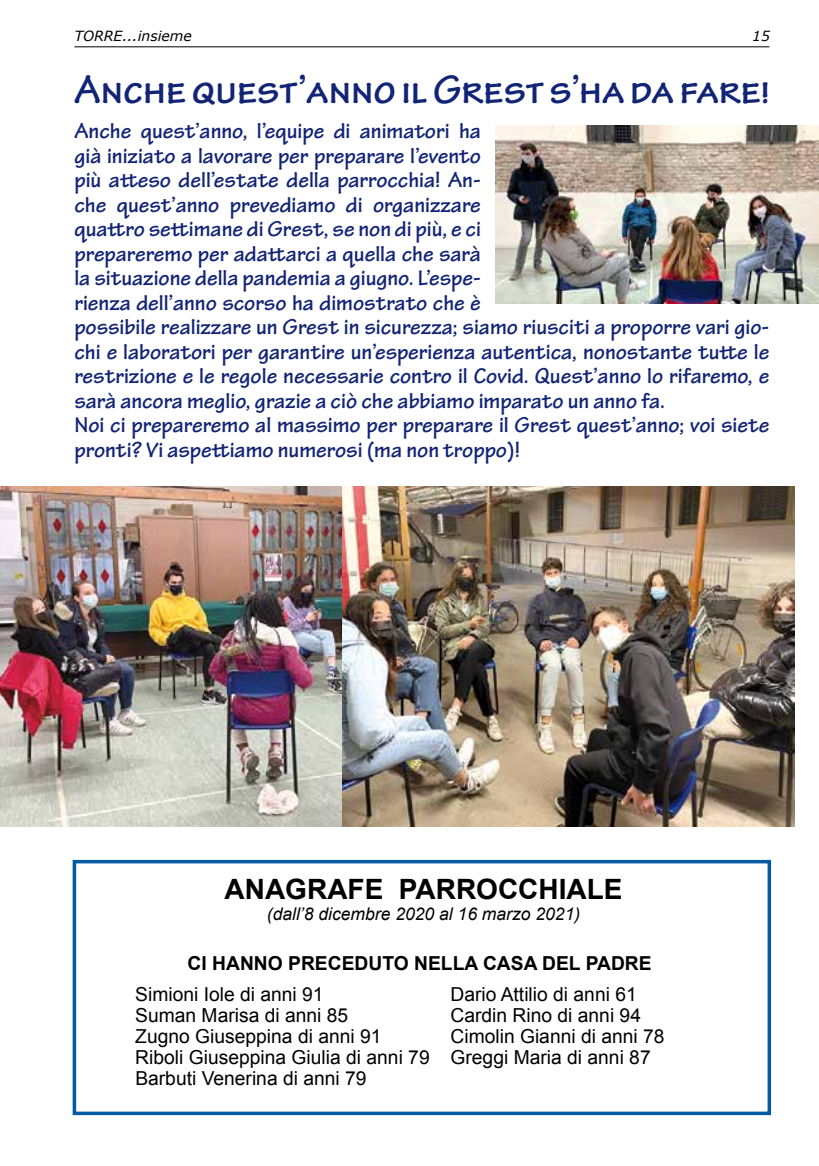
<style>
.page{position:relative;width:819px;height:1166px;background:#fff}
.page>*{position:absolute;margin:0;border:0;box-sizing:border-box;transform-origin:0 0}
.t1{font:700 42px "Tekton Pro";color:#122475}
.t2{font:700 28px "Arial";color:#000}
.t3{font:700 22.75px/24.5px "Tekton Pro";color:#122475}
.t4{font:19.25px/21px "Arial";color:#000}
.t5{font:700 19.25px "Arial";color:#000}
.t6{font:italic 17.5px "Arial";color:#000}
.t7{font:italic 14px "Verdana";color:#000}
</style>
<div class="page">
<hr style="left:74px;top:47px;width:695px;height:1px;background:#000">
<div style="left:73px;top:860px;width:698px;height:255px;background:#fff;border:4px solid #005ba4"></div>
<img style="left:0;top:486px;width:342px;height:340px">
<img style="left:342px;top:486px;width:452px;height:340px">
<img style="left:496px;top:125px;width:322px;height:179px">
<p class="t7" style="left:74px;top:27px;width:119px">TORRE...insieme</p>
<p class="t7" style="left:752px;top:27px;width:19px">15</p>
<h1 class="t1" style="left:74px;top:65px;width:696px">Anche quest’anno il Grest s’ha da fare!</h1>
<p class="t3" style="left:74px;top:119px;width:696px">Anche quest’anno, l’equipe di animatori ha<br>già iniziato a lavorare per preparare l’evento<br>più atteso dell’estate della parrocchia! An-<br>che quest’anno prevediamo di organizzare<br>quattro settimane di Grest, se non di più, e ci<br>prepareremo per adattarci a quella che sarà<br>la situazione della pandemia a giugno. L’espe-<br>rienza dell’anno scorso ha dimostrato che è<br>possibile realizzare un Grest in sicurezza; siamo riusciti a proporre vari gio&shy;chi e laboratori per garantire un’esperienza autentica, nonostante tutte le restrizione e le regole necessarie contro il Covid. Quest’anno lo rifaremo, e sarà ancora meglio, grazie a ciò che abbiamo imparato un anno fa.<br>Noi ci prepareremo al massimo per preparare il Grest quest’anno; voi siete pronti? Vi aspettiamo numerosi (ma non troppo)!</p>
<p class="t2" style="left:225px;top:871px;width:399px">ANAGRAFE PARROCCHIALE</p>
<p class="t6" style="left:267px;top:903px;width:315px">(dall’8 dicembre 2020 al 16 marzo 2021)</p>
<p class="t5" style="left:188px;top:950px;width:465px">CI HANNO PRECEDUTO NELLA CASA DEL PADRE</p>
<p class="t4" style="left:135px;top:984px;width:190px">Simioni Iole di anni 91</p>
<p class="t4" style="left:450px;top:984px;width:188px">Dario Attilio di anni 61</p>
<p class="t4" style="left:135px;top:1005px;width:214px">Suman Marisa di anni 85</p>
<p class="t4" style="left:450px;top:1005px;width:192px">Cardin Rino di anni 94</p>
<p class="t4" style="left:135px;top:1026px;width:248px">Zugno Giuseppina di anni 91</p>
<p class="t4" style="left:135px;top:1026px;width:530px;text-indent:315px">Cimolin Gianni di anni 78<br>Riboli Giuseppina Giulia di anni 79 Greggi Maria di anni 87<br>Barbuti Venerina di anni 79</p>
</div>
